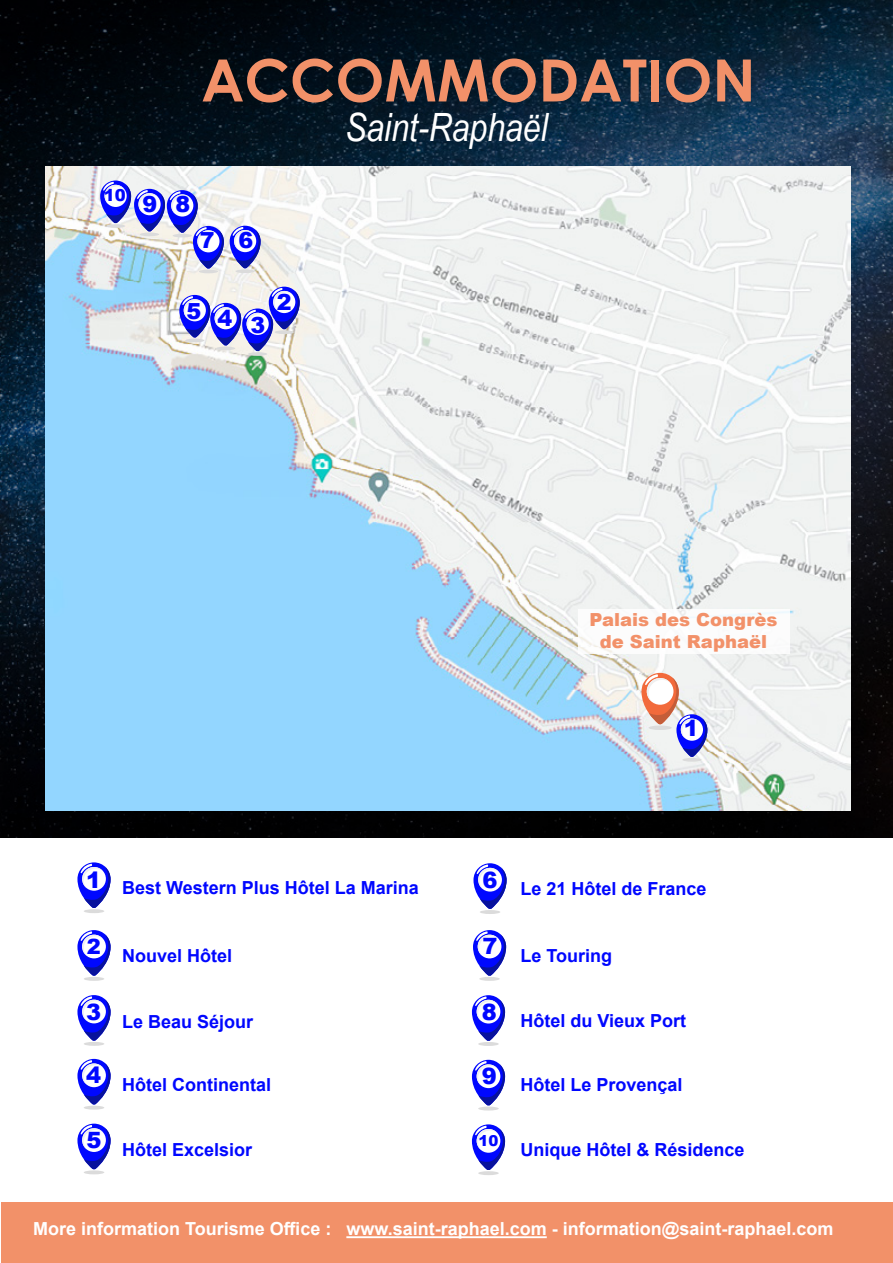
<style>
.page{position:relative;width:893px;height:1263px;background:#fff}
.page>*{position:absolute;margin:0;border:0;box-sizing:border-box;transform-origin:0 0}
.t1{font:700 58.35px "Century Gothic";color:#f29169}
.t2{font:italic 39px "Arial Narrow";color:#fff}
.t3{font:900 22.5px "Arial";color:#0007ff}
.t4{font:900 22.2px "Arial";color:#0007fe}
.t5{font:900 22.2px "Arial";color:#0307ff}
.t6{font:900 21px "Arial";color:#0007ff}
.t7{font:700 18px "Arial";color:#0007ff}
.t8{font:700 18px "Arial";color:#fff}
.t9{font:900 18px/21.6px "Arial";color:#f29169;text-align:center}
.t10{font:900 16.5px "Arial";color:#0007fe}
.t11{font:900 15px "Arial";color:#0007ff}
</style>
<div class="page">
<hr style="left:84px;top:909px;width:20px;height:4px;background:#dbdbdb;border-radius:50%">
<svg style="left:77px;top:862px;width:34px;height:46px"></svg>
<hr style="left:480px;top:910px;width:20px;height:4px;background:#dbdbdb;border-radius:50%">
<svg style="left:473px;top:863px;width:34px;height:46px"></svg>
<hr style="left:479px;top:977px;width:21px;height:4px;background:#dbdbdb;border-radius:50%">
<svg style="left:473px;top:930px;width:34px;height:46px"></svg>
<hr style="left:478px;top:1042px;width:21px;height:4px;background:#dbdbdb;border-radius:50%">
<svg style="left:472px;top:995px;width:34px;height:46px"></svg>
<svg style="left:478px;top:1106px;width:21px;height:4px"></svg>
<svg style="left:472px;top:1060px;width:34px;height:46px"></svg>
<hr style="left:478px;top:1171px;width:21px;height:4px;background:#dbdbdb;border-radius:50%">
<svg style="left:472px;top:1124px;width:34px;height:46px"></svg>
<hr style="left:84px;top:977px;width:20px;height:4px;background:#dbdbdb;border-radius:50%">
<svg style="left:77px;top:930px;width:34px;height:46px"></svg>
<hr style="left:84px;top:1042px;width:20px;height:4px;background:#dbdbdb;border-radius:50%">
<svg style="left:77px;top:995px;width:34px;height:46px"></svg>
<hr style="left:84px;top:1106px;width:20px;height:3px;background:#dbdbdb;border-radius:50%">
<svg style="left:77px;top:1059px;width:34px;height:46px"></svg>
<svg style="left:84px;top:1170px;width:20px;height:4px"></svg>
<svg style="left:77px;top:1123px;width:34px;height:46px"></svg>
<img style="left:0;top:0;width:893px;height:837px">
<img style="left:45px;top:167px;width:805px;height:643px">
<hr style="left:199px;top:270px;width:19px;height:3px;background:#dbdbdb;border-radius:50%">
<hr style="left:236px;top:269px;width:19px;height:4px;background:#dbdbdb;border-radius:50%">
<svg style="left:100px;top:180px;width:164px;height:89px"></svg>
<svg style="left:248px;top:352px;width:19px;height:4px"></svg>
<svg style="left:179px;top:287px;width:124px;height:64px"></svg>
<hr style="left:682px;top:758px;width:19px;height:4px;background:#dbdbdb;border-radius:50%">
<svg style="left:641px;top:673px;width:70px;height:84px"></svg>
<div style="left:2px;top:1202px;width:891px;height:61px;background:#f29169"></div>
<hr style="left:346px;top:1236px;width:201px;height:2px;background:#fff">
<div style="left:578px;top:609px;width:212px;height:44px;background:#fff"></div>
<p class="t10" style="left:104px;top:183px;width:24px">10</p>
<h1 class="t1" style="left:201px;top:36px;width:556px">ACCOMMODATION</h1>
<h2 class="t2" style="left:345px;top:100px;width:204px">Saint-Raphaël</h2>
<p class="t4" style="left:142px;top:188px;width:49px">9 8</p>
<p class="t4" style="left:200px;top:224px;width:55px">7 6</p>
<p class="t5" style="left:187px;top:298px;width:47px">5 4</p>
<p class="t5" style="left:250px;top:309px;width:16px">3</p>
<p class="t4" style="left:277px;top:286px;width:16px">2</p>
<p class="t9" style="left:589px;top:609px;width:190px">Palais des Congrès de Saint Raphaël</p>
<p class="t4" style="left:684px;top:712px;width:16px">1</p>
<p class="t3" style="left:86px;top:863px;width:17px">1</p>
<p class="t3" style="left:482px;top:863px;width:17px">6</p>
<p class="t7" style="left:122px;top:875px;width:298px">Best Western Plus Hôtel La Marina</p>
<p class="t6" style="left:87px;top:931px;width:16px">2</p>
<p class="t7" style="left:122px;top:942px;width:112px">Nouvel Hôtel</p>
<p class="t3" style="left:482px;top:930px;width:17px">7</p>
<p class="t3" style="left:86px;top:995px;width:17px">3</p>
<p class="t7" style="left:122px;top:1008px;width:133px">Le Beau Séjour</p>
<p class="t3" style="left:482px;top:996px;width:17px">8</p>
<p class="t3" style="left:86px;top:1059px;width:17px">4</p>
<p class="t7" style="left:122px;top:1072px;width:151px">Hôtel Continental</p>
<p class="t3" style="left:482px;top:1059px;width:17px">9</p>
<p class="t3" style="left:87px;top:1124px;width:17px">5</p>
<p class="t7" style="left:122px;top:1137px;width:132px">Hôtel Excelsior</p>
<p class="t11" style="left:478px;top:1130px;width:22px">10</p>
<p class="t7" style="left:520px;top:876px;width:188px">Le 21 Hôtel de France</p>
<p class="t7" style="left:520px;top:942px;width:93px">Le Touring</p>
<p class="t7" style="left:520px;top:1008px;width:167px">Hôtel du Vieux Port</p>
<p class="t7" style="left:520px;top:1072px;width:164px">Hôtel Le Provençal</p>
<p class="t7" style="left:520px;top:1137px;width:226px">Unique Hôtel &amp; Résidence</p>
<p class="t8" style="left:33px;top:1216px;width:802px">More information Tourisme Office : www.saint-raphael.com - information@saint-raphael.com</p>
</div>
